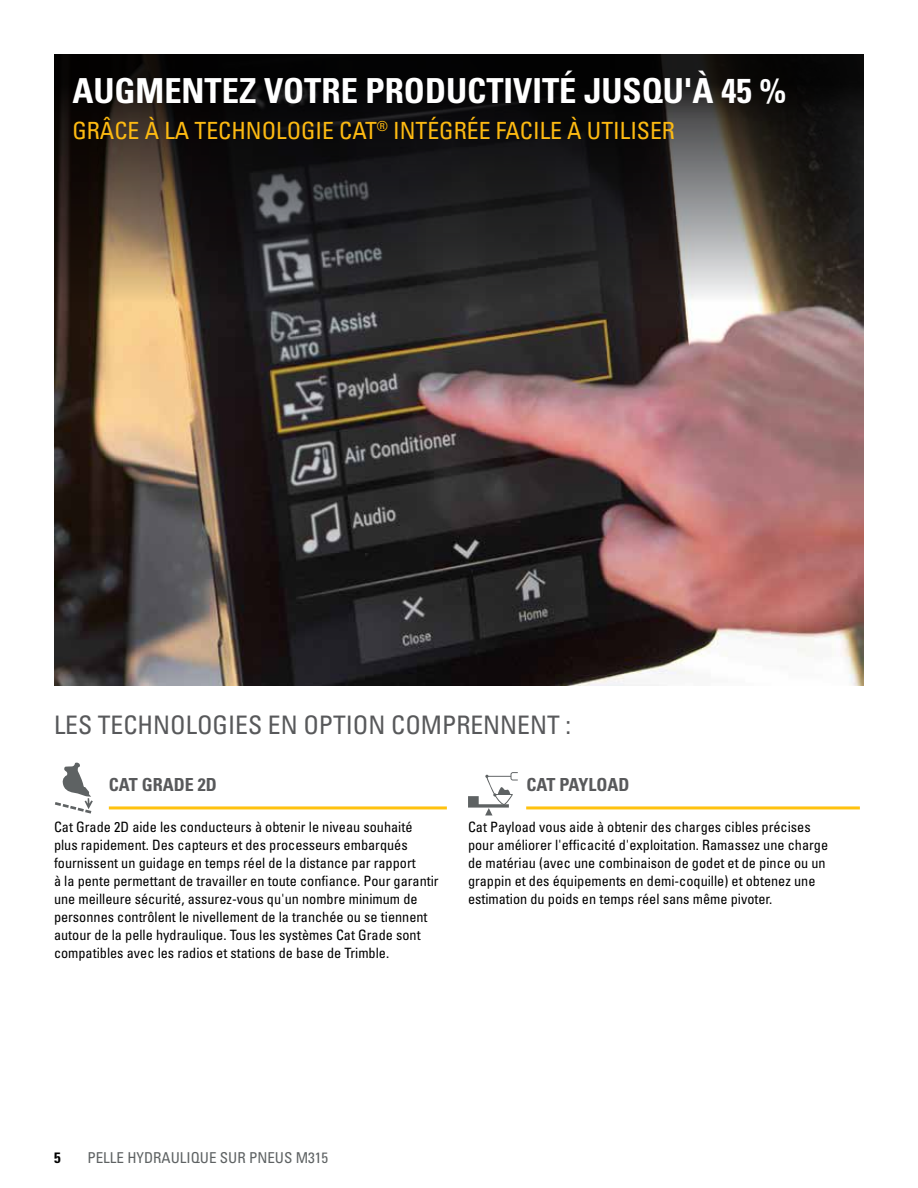
<style>
.page{position:relative;width:918px;height:1188px;background:#fff}
.page>*{position:absolute;margin:0;border:0;box-sizing:border-box;transform-origin:0 0}
.t1{font:700 condensed 34.5px "Univers LT Std";color:#fff}
.t2{font:condensed 25.5px "Univers LT Std";color:#58595b}
.t3{font:condensed 23.7px "Univers LT Std";color:#fdba12}
.t4{font:700 condensed 18px "Univers LT Std";color:#58595b}
.t5{font:condensed 15px "Univers LTCYR 57";color:#5e6263}
.t6{font:15px "Univers LTCYR 67 Bold Cond";color:#000}
.t7{font:condensed 14.25px/18px "Univers LT Std";color:#000}
</style>
<div class="page">
<img style="left:54px;top:54px;width:810px;height:632px">
<svg style="left:55px;top:762px;width:38px;height:52px"></svg>
<svg style="left:468px;top:772px;width:50px;height:43px"></svg>
<hr style="left:109px;top:806px;width:338px;height:3px;background:#ffc20e">
<hr style="left:526px;top:806px;width:334px;height:3px;background:#ffc20e">
<h1 class="t1" style="left:72px;top:69px;width:715px">AUGMENTEZ VOTRE PRODUCTIVITÉ JUSQU'À 45 %</h1>
<h3 class="t3" style="left:72px;top:115px;width:604px">GRÂCE À LA TECHNOLOGIE CAT<sup>®</sup> INTÉGRÉE FACILE À UTILISER</h3>
<h2 class="t2" style="left:54px;top:709px;width:519px">LES TECHNOLOGIES EN OPTION COMPRENNENT :</h2>
<p class="t4" style="left:109px;top:773px;width:109px">CAT GRADE 2D</p>
<p class="t4" style="left:527px;top:773px;width:105px">CAT PAYLOAD</p>
<p class="t7" style="left:54px;top:818px;width:386px">Cat Grade 2D aide les conducteurs à obtenir le niveau souhaité plus rapidement. Des capteurs et des processeurs embarqués fournissent un guidage en temps réel de la distance par rapport<br>à la pente permettant de travailler en toute confiance. Pour garantir une meilleure sécurité, assurez-vous qu'un nombre minimum de personnes contrôlent le nivellement de la tranchée ou se tiennent autour de la pelle hydraulique. Tous les systèmes Cat Grade sont compatibles avec les radios et stations de base de Trimble.</p>
<p class="t7" style="left:468px;top:818px;width:362px">Cat Payload vous aide à obtenir des charges cibles précises pour améliorer l'efficacité d'exploitation. Ramassez une charge de matériau (avec une combinaison de godet et de pince ou un grappin et des équipements en demi-coquille) et obtenez une estimation du poids en temps réel sans même pivoter.</p>
<p class="t6" style="left:54px;top:1148px;width:8px">5</p>
<p class="t5" style="left:87px;top:1148px;width:242px">PELLE HYDRAULIQUE SUR PNEUS M315</p>
</div>
